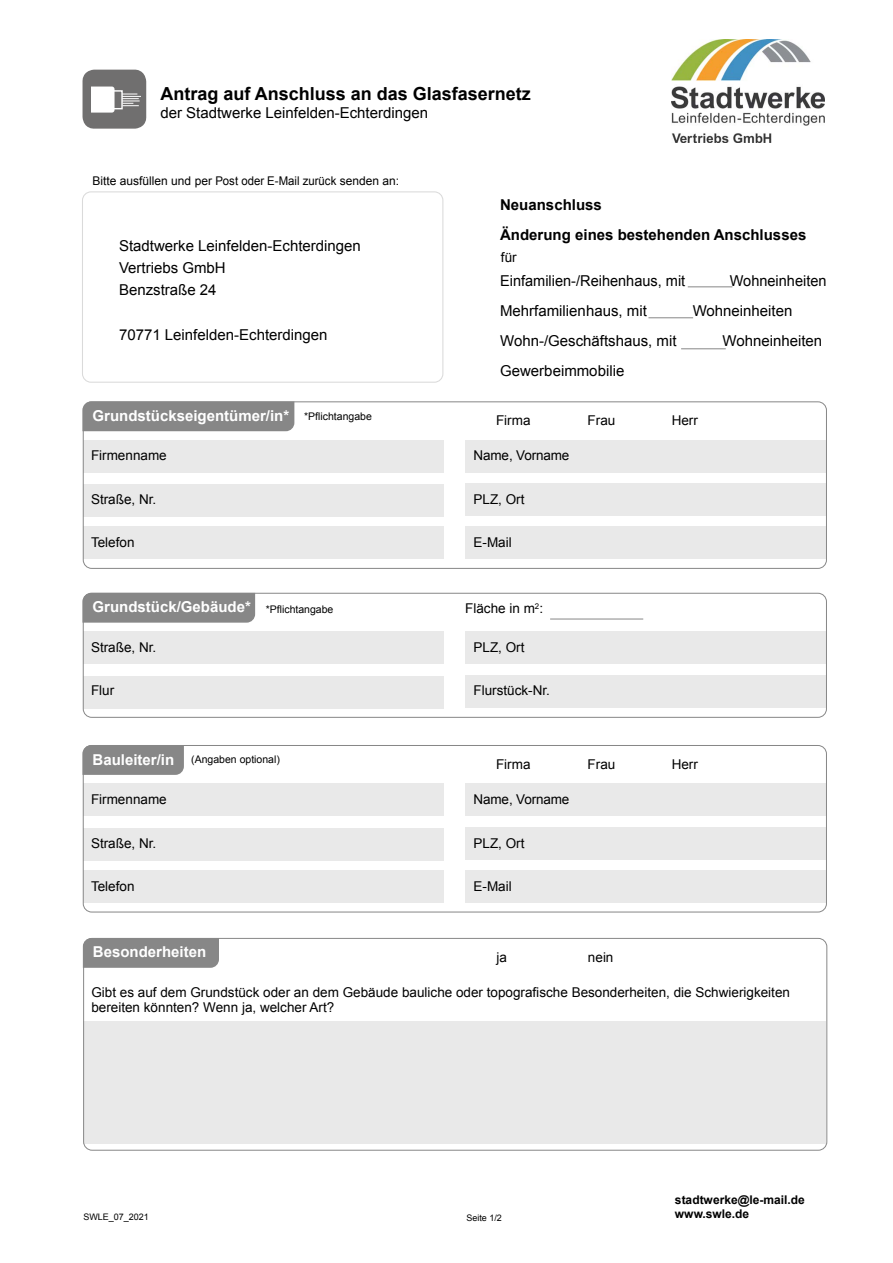
<style>
.page{position:relative;width:893px;height:1263px;background:#fff}
.page>*{position:absolute;margin:0;border:0;box-sizing:border-box;transform-origin:0 0}
.t1{font:700 18px "Arial";color:#000}
.t2{font:15px/22.2px "Arial";color:#000}
.t3{font:700 15px "Arial";color:#fff}
.t4{font:700 15px/30px "Arial";color:#000}
.t5{font:13.5px/15px "Arial";color:#000}
.t6{font:12px "Arial";color:#000}
.t7{font:700 12px "Arial";color:#000}
.t8{font:10.5px "Arial";color:#000}
.t9{font:9px "Arial";color:#000}
</style>
<div class="page">
<svg style="left:83px;top:70px;width:63px;height:59px"></svg>
<img style="left:671px;top:39px;width:154px;height:104px">
<div style="left:82px;top:191px;width:361px;height:192px;border:1px solid #dadada;border-radius:9px"></div>
<div style="left:465px;top:483px;width:361px;height:33px;background:#e9e9e9"></div>
<div style="left:465px;top:526px;width:361px;height:33px;background:#e9e9e9"></div>
<div style="left:83px;top:440px;width:361px;height:33px;background:#e9e9e9"></div>
<div style="left:83px;top:484px;width:361px;height:33px;background:#e9e9e9"></div>
<div style="left:83px;top:526px;width:361px;height:33px;background:#e9e9e9"></div>
<div style="left:465px;top:440px;width:361px;height:33px;background:#e9e9e9"></div>
<div style="left:82px;top:401px;width:212px;height:30px;background:#878787"></div>
<div style="left:83px;top:401px;width:744px;height:168px;border:1px solid #878787;border-radius:9px"></div>
<hr style="left:648px;top:318px;width:45px;height:1px;background:#878787">
<hr style="left:681px;top:349px;width:45px;height:1px;background:#878787">
<div style="left:465px;top:675px;width:361px;height:32px;background:#e9e9e9"></div>
<div style="left:83px;top:631px;width:361px;height:33px;background:#e9e9e9"></div>
<div style="left:83px;top:676px;width:361px;height:32px;background:#e9e9e9"></div>
<div style="left:465px;top:631px;width:361px;height:33px;background:#e9e9e9"></div>
<div style="left:82px;top:593px;width:173px;height:30px;background:#878787"></div>
<div style="left:83px;top:593px;width:744px;height:125px;border:1px solid #878787;border-radius:9px"></div>
<hr style="left:550px;top:619px;width:93px;height:1px;background:#878787">
<hr style="left:688px;top:287px;width:44px;height:1px;background:#878787">
<div style="left:465px;top:827px;width:361px;height:33px;background:#e9e9e9"></div>
<div style="left:465px;top:870px;width:361px;height:33px;background:#e9e9e9"></div>
<div style="left:83px;top:783px;width:361px;height:33px;background:#e9e9e9"></div>
<div style="left:83px;top:828px;width:361px;height:33px;background:#e9e9e9"></div>
<div style="left:83px;top:870px;width:361px;height:33px;background:#e9e9e9"></div>
<div style="left:465px;top:783px;width:361px;height:33px;background:#e9e9e9"></div>
<div style="left:82px;top:745px;width:102px;height:30px;background:#878787"></div>
<div style="left:83px;top:745px;width:744px;height:167px;border:1px solid #878787;border-radius:9px"></div>
<div style="left:84px;top:1022px;width:742px;height:122px;background:#e9e9e9"></div>
<div style="left:83px;top:938px;width:136px;height:30px;background:#878787"></div>
<div style="left:83px;top:938px;width:744px;height:212px;border:1px solid #878787;border-radius:9px"></div>
<h1 class="t1" style="left:160px;top:82px;width:372px">Antrag auf Anschluss an das Glasfasernetz</h1>
<p class="t2" style="left:160px;top:102px;width:269px">der Stadtwerke Leinfelden-Echterdingen</p>
<p class="t6" style="left:93px;top:173px;width:308px">Bitte ausfüllen und per Post oder E-Mail zurück senden an:</p>
<p class="t2" style="left:119px;top:234px;width:243px">Stadtwerke Leinfelden-Echterdingen<br>Vertriebs GmbH<br>Benzstraße 24</p>
<p class="t2" style="left:119px;top:323px;width:210px">70771 Leinfelden-Echterdingen</p>
<p class="t4" style="left:500px;top:190px;width:308px">Neuanschluss<br>Änderung eines bestehenden Anschlusses</p>
<p class="t2" style="left:500px;top:269px;width:187px">Einfamilien-/Reihenhaus, mit</p>
<p class="t2" style="left:730px;top:269px;width:98px">Wohneinheiten</p>
<p class="t2" style="left:500px;top:299px;width:148px">Mehrfamilienhaus, mit</p>
<p class="t2" style="left:693px;top:299px;width:101px">Wohneinheiten</p>
<p class="t2" style="left:500px;top:329px;width:178px">Wohn-/Geschäftshaus, mit</p>
<p class="t2" style="left:722px;top:329px;width:101px">Wohneinheiten</p>
<p class="t2" style="left:500px;top:359px;width:126px">Gewerbeimmobilie</p>
<p class="t5" style="left:501px;top:250px;width:17px">für</p>
<p class="t3" style="left:93px;top:406px;width:198px">Grundstückseigentümer/in*</p>
<p class="t5" style="left:496px;top:413px;width:36px">Firma</p>
<p class="t5" style="left:588px;top:413px;width:29px">Frau</p>
<p class="t5" style="left:672px;top:413px;width:28px">Herr</p>
<p class="t5" style="left:91px;top:448px;width:77px">Firmenname</p>
<p class="t5" style="left:473px;top:448px;width:97px">Name, Vorname</p>
<p class="t5" style="left:91px;top:492px;width:67px">Straße, Nr.</p>
<p class="t5" style="left:473px;top:492px;width:53px">PLZ, Ort</p>
<p class="t5" style="left:91px;top:535px;width:45px">Telefon</p>
<p class="t5" style="left:473px;top:535px;width:40px">E-Mail</p>
<p class="t8" style="left:304px;top:410px;width:69px">*Pflichtangabe</p>
<p class="t3" style="left:93px;top:597px;width:160px">Grundstück/Gebäude*</p>
<p class="t5" style="left:465px;top:601px;width:79px">Fläche in m<sup>2</sup>:</p>
<p class="t5" style="left:91px;top:640px;width:67px">Straße, Nr.</p>
<p class="t5" style="left:473px;top:640px;width:53px">PLZ, Ort</p>
<p class="t5" style="left:91px;top:683px;width:25px">Flur</p>
<p class="t5" style="left:473px;top:683px;width:78px">Flurstück-Nr.</p>
<p class="t8" style="left:266px;top:603px;width:69px">*Pflichtangabe</p>
<p class="t3" style="left:93px;top:749px;width:83px">Bauleiter/in</p>
<p class="t5" style="left:496px;top:757px;width:36px">Firma</p>
<p class="t5" style="left:588px;top:757px;width:29px">Frau</p>
<p class="t5" style="left:672px;top:757px;width:28px">Herr</p>
<p class="t5" style="left:91px;top:792px;width:77px">Firmenname</p>
<p class="t5" style="left:473px;top:792px;width:97px">Name, Vorname</p>
<p class="t5" style="left:91px;top:835px;width:67px">Straße, Nr.</p>
<p class="t5" style="left:473px;top:835px;width:53px">PLZ, Ort</p>
<p class="t5" style="left:91px;top:879px;width:45px">Telefon</p>
<p class="t5" style="left:473px;top:879px;width:40px">E-Mail</p>
<p class="t8" style="left:191px;top:752px;width:90px">(Angaben optional)</p>
<p class="t3" style="left:93px;top:942px;width:115px">Besonderheiten</p>
<p class="t5" style="left:496px;top:950px;width:12px">ja</p>
<p class="t5" style="left:588px;top:950px;width:27px">nein</p>
<p class="t5" style="left:91px;top:985px;width:700px">Gibt es auf dem Grundstück oder an dem Gebäude bauliche oder topografische Besonderheiten, die Schwierigkeiten bereiten könnten? Wenn ja, welcher Art?</p>
<p class="t7" style="left:675px;top:1191px;width:131px">stadtwerke@le-mail.de</p>
<p class="t9" style="left:83px;top:1211px;width:67px">SWLE_07_2021</p>
<p class="t9" style="left:466px;top:1211px;width:37px">Seite 1/2</p>
<p class="t7" style="left:675px;top:1206px;width:76px">www.swle.de</p>
</div>
